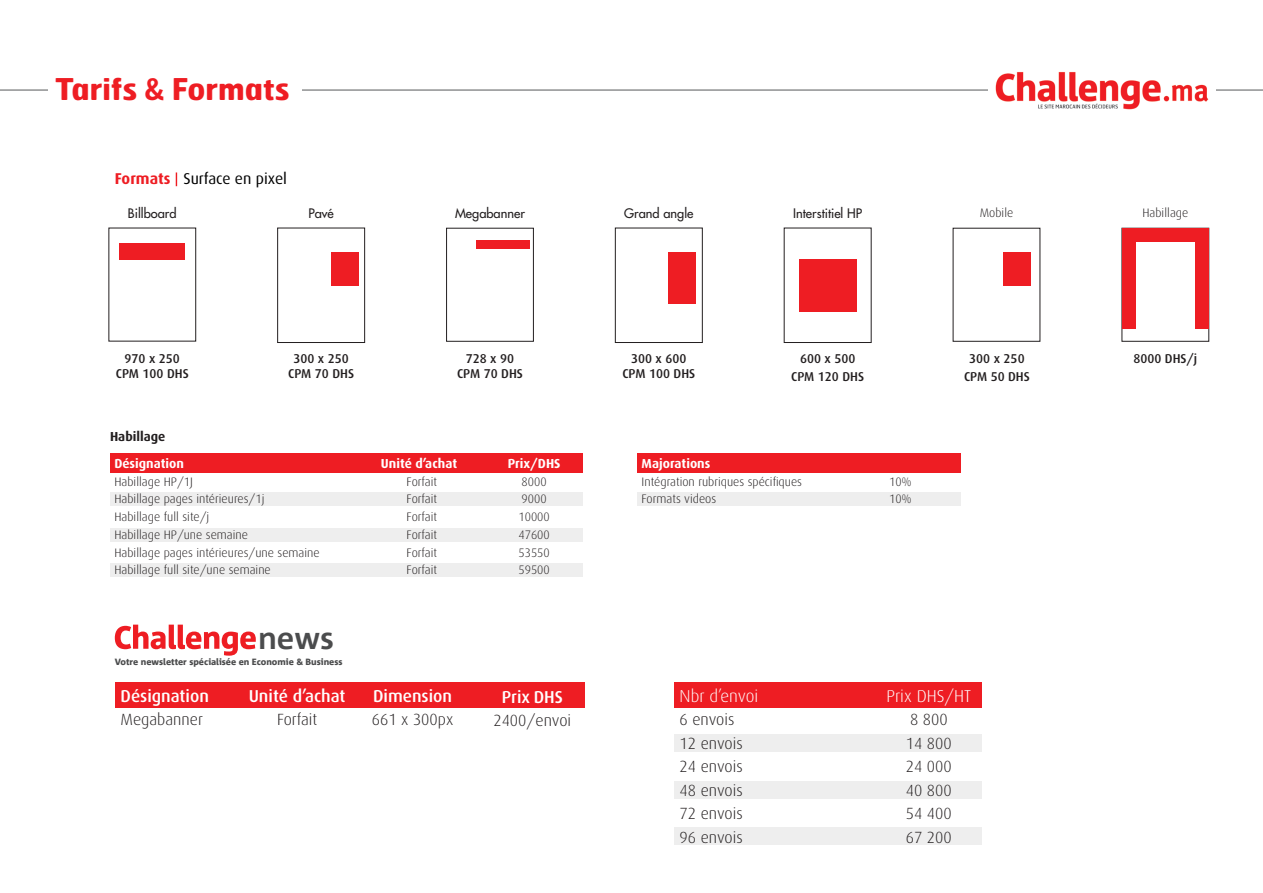
<style>
.page{position:relative;width:1263px;height:893px;background:#fff}
.page>*{position:absolute;margin:0;border:0;box-sizing:border-box;transform-origin:0 0}
.t1{font:700 31.35px "Corpid";color:#4b4c4d}
.t2{font:700 30px "Hermes";color:#ee1d23}
.t3{font:500 17.25px "Dax";color:#fff}
.Style_de_paragraphe{font:300 17.25px "Dax";color:#fff}
.Style_de_paragraphe-2{font:300 16.2px "Dax";color:#231f20}
.t4{font:15.6px "Dax";color:#000}
.t5{font:700 15.6px "Dax";color:#ee1d23}
.Style_de_paragraphe-3{font:700 13.05px "Dax";color:#fff}
.Style_de_paragraphe-4{font:700 13.05px "Dax";color:#231f20}
.t6{font:500 12.9px "Dax";color:#231f20}
.t7{font:12.9px "Futura";color:#231f20}
.Style_de_paragraphe-5{font:300 12.3px "Dax";color:#231f20}
.t8{font:800 9.15px "Corpid";color:#4b4c4d}
.s1{font-family:"Trade Gothic"}
</style>
<div class="page">
<hr style="left:0;top:90px;width:1263px;height:1px;background:#57585a">
<svg style="left:176px;top:172px;width:1px;height:14px"></svg>
<div style="left:277px;top:228px;width:88px;height:115px;border:1px solid #231f20"></div>
<div style="left:331px;top:252px;width:28px;height:34px;background:#ee1d23"></div>
<div style="left:446px;top:228px;width:88px;height:113px;border:1px solid #231f20"></div>
<div style="left:476px;top:240px;width:53px;height:9px;background:#ee1d23"></div>
<div style="left:615px;top:228px;width:87px;height:115px;border:1px solid #231f20"></div>
<div style="left:668px;top:252px;width:28px;height:51px;background:#ee1d23"></div>
<div style="left:799px;top:259px;width:57px;height:53px;background:#ee1d23"></div>
<div style="left:1122px;top:228px;width:87px;height:14px;background:#ee1d23"></div>
<div style="left:1122px;top:242px;width:14px;height:87px;background:#ee1d23"></div>
<div style="left:1195px;top:242px;width:14px;height:87px;background:#ee1d23"></div>
<div style="left:120px;top:243px;width:65px;height:17px;background:#ee1d23"></div>
<div style="left:110px;top:492px;width:473px;height:13px;background:#eee"></div>
<div style="left:110px;top:528px;width:473px;height:13px;background:#eee"></div>
<div style="left:110px;top:563px;width:473px;height:13px;background:#eee"></div>
<div style="left:110px;top:453px;width:473px;height:19px;background:#ee1d23"></div>
<div style="left:637px;top:492px;width:323px;height:13px;background:#eee"></div>
<div style="left:637px;top:453px;width:323px;height:19px;background:#ee1d23"></div>
<div style="left:115px;top:682px;width:470px;height:26px;background:#ee1d23"></div>
<div style="left:674px;top:734px;width:307px;height:18px;background:#eee"></div>
<div style="left:674px;top:781px;width:307px;height:18px;background:#eee"></div>
<div style="left:674px;top:827px;width:307px;height:18px;background:#eee"></div>
<div style="left:674px;top:682px;width:307px;height:26px;background:#ee1d23"></div>
<svg style="left:115px;top:625px;width:141px;height:31px"></svg>
<img style="left:988px;top:72px;width:227px;height:38px">
<div style="left:48px;top:75px;width:254px;height:25px;background:#fff"></div>
<div style="left:1003px;top:252px;width:28px;height:34px;background:#ee1d23"></div>
<p class="t2" style="left:55px;top:69px;width:236px">Tarifs <span class="s1">&amp;</span> Formats</p>
<p class="t5" style="left:115px;top:170px;width:57px">Formats</p>
<p class="t4" style="left:183px;top:170px;width:105px">Surface en pixel</p>
<p class="t7" style="left:128px;top:205px;width:50px">Billboard</p>
<p class="Style_de_paragraphe-5" style="left:980px;top:206px;width:35px">Mobile</p>
<p class="t7" style="left:455px;top:205px;width:71px">Megabanner</p>
<p class="t7" style="left:624px;top:205px;width:71px">Grand angle</p>
<p class="t7" style="left:793px;top:205px;width:70px">Interstitiel HP</p>
<p class="t7" style="left:308px;top:205px;width:27px">Pavé</p>
<p class="t6" style="left:125px;top:351px;width:57px">970 x 250</p>
<p class="t6" style="left:116px;top:366px;width:74px">CPM 100 DHS</p>
<p class="t6" style="left:293px;top:351px;width:57px">300 x 250</p>
<p class="t6" style="left:288px;top:366px;width:67px">CPM 70 DHS</p>
<p class="t6" style="left:466px;top:351px;width:50px">728 x 90</p>
<p class="t6" style="left:457px;top:366px;width:67px">CPM 70 DHS</p>
<p class="t6" style="left:631px;top:351px;width:57px">300 x 600</p>
<p class="t6" style="left:622px;top:366px;width:74px">CPM 100 DHS</p>
<p class="t6" style="left:800px;top:351px;width:57px">600 x 500</p>
<p class="t6" style="left:969px;top:351px;width:57px">300 x 250</p>
<p class="t6" style="left:791px;top:370px;width:74px">CPM 120 DHS</p>
<p class="t6" style="left:964px;top:370px;width:67px">CPM 50 DHS</p>
<p class="Style_de_paragraphe-4" style="left:110px;top:429px;width:57px">Habillage</p>
<p class="Style_de_paragraphe-3" style="left:114px;top:456px;width:71px">Désignation</p>
<p class="Style_de_paragraphe-5" style="left:114px;top:475px;width:80px">Habillage HP/1J</p>
<p class="Style_de_paragraphe-5" style="left:114px;top:492px;width:152px">Habillage pages intérieures/1j</p>
<p class="Style_de_paragraphe-5" style="left:114px;top:510px;width:96px">Habillage full site/j</p>
<p class="Style_de_paragraphe-5" style="left:114px;top:528px;width:135px">Habillage HP/une semaine</p>
<p class="Style_de_paragraphe-5" style="left:114px;top:546px;width:207px">Habillage pages intérieures/une semaine</p>
<p class="Style_de_paragraphe-5" style="left:114px;top:563px;width:158px">Habillage full site/une semaine</p>
<p class="Style_de_paragraphe-3" style="left:381px;top:456px;width:78px">Unité d’achat</p>
<p class="Style_de_paragraphe-5" style="left:407px;top:475px;width:32px">Forfait</p>
<p class="Style_de_paragraphe-5" style="left:407px;top:492px;width:32px">Forfait</p>
<p class="Style_de_paragraphe-5" style="left:407px;top:510px;width:32px">Forfait</p>
<p class="Style_de_paragraphe-5" style="left:407px;top:528px;width:32px">Forfait</p>
<p class="Style_de_paragraphe-5" style="left:407px;top:546px;width:32px">Forfait</p>
<p class="Style_de_paragraphe-5" style="left:407px;top:563px;width:32px">Forfait</p>
<p class="Style_de_paragraphe-3" style="left:508px;top:456px;width:54px">Prix/DHS</p>
<p class="Style_de_paragraphe-5" style="left:522px;top:475px;width:27px">8000</p>
<p class="Style_de_paragraphe-5" style="left:522px;top:492px;width:27px">9000</p>
<p class="Style_de_paragraphe-5" style="left:518px;top:510px;width:33px">10000</p>
<p class="Style_de_paragraphe-5" style="left:518px;top:528px;width:33px">47600</p>
<p class="Style_de_paragraphe-5" style="left:518px;top:546px;width:33px">53550</p>
<p class="Style_de_paragraphe-5" style="left:518px;top:563px;width:33px">59500</p>
<p class="Style_de_paragraphe-3" style="left:642px;top:456px;width:70px">Majorations</p>
<p class="Style_de_paragraphe-5" style="left:642px;top:475px;width:162px">Intégration rubriques spécifiques</p>
<p class="Style_de_paragraphe-5" style="left:642px;top:492px;width:76px">Formats videos</p>
<p class="Style_de_paragraphe-5" style="left:889px;top:475px;width:24px">10%</p>
<p class="Style_de_paragraphe-5" style="left:889px;top:492px;width:24px">10%</p>
<p class="t1" style="left:258px;top:621px;width:77px">news</p>
<p class="t8" style="left:115px;top:657px;width:229px">Votre newsletter spécialisée en Economie &amp; Business</p>
<p class="t3" style="left:121px;top:686px;width:90px">Désignation</p>
<p class="Style_de_paragraphe-2" style="left:121px;top:711px;width:84px">Megabanner</p>
<p class="t3" style="left:249px;top:686px;width:98px">Unité d’achat</p>
<p class="Style_de_paragraphe-2" style="left:277px;top:711px;width:42px">Forfait</p>
<p class="t3" style="left:373px;top:686px;width:81px">Dimension</p>
<p class="Style_de_paragraphe-2" style="left:372px;top:711px;width:83px">661 x 300px</p>
<p class="t3" style="left:502px;top:687px;width:63px">Prix DHS</p>
<p class="Style_de_paragraphe-2" style="left:493px;top:712px;width:79px">2400/envoi</p>
<p class="Style_de_paragraphe" style="left:680px;top:687px;width:80px">Nbr d’envoi</p>
<p class="Style_de_paragraphe-2" style="left:680px;top:711px;width:56px">6 envois</p>
<p class="Style_de_paragraphe-2" style="left:680px;top:734px;width:65px">12 envois</p>
<p class="Style_de_paragraphe-2" style="left:680px;top:758px;width:65px">24 envois</p>
<p class="Style_de_paragraphe-2" style="left:680px;top:781px;width:65px">48 envois</p>
<p class="Style_de_paragraphe-2" style="left:680px;top:805px;width:65px">72 envois</p>
<p class="Style_de_paragraphe-2" style="left:680px;top:828px;width:65px">96 envois</p>
<p class="Style_de_paragraphe" style="left:886px;top:687px;width:86px">Prix DHS/HT</p>
<p class="Style_de_paragraphe-2" style="left:910px;top:711px;width:39px">8 800</p>
<p class="Style_de_paragraphe-2" style="left:906px;top:734px;width:47px">14 800</p>
<p class="Style_de_paragraphe-2" style="left:906px;top:758px;width:47px">24 000</p>
<p class="Style_de_paragraphe-2" style="left:906px;top:781px;width:47px">40 800</p>
<p class="Style_de_paragraphe-2" style="left:906px;top:805px;width:47px">54 400</p>
<p class="Style_de_paragraphe-2" style="left:906px;top:828px;width:47px">67 200</p>
<p class="Style_de_paragraphe-5" style="left:1142px;top:206px;width:47px">Habillage</p>
<p class="t6" style="left:1133px;top:351px;width:65px">8000 DHS/j</p>
</div>
